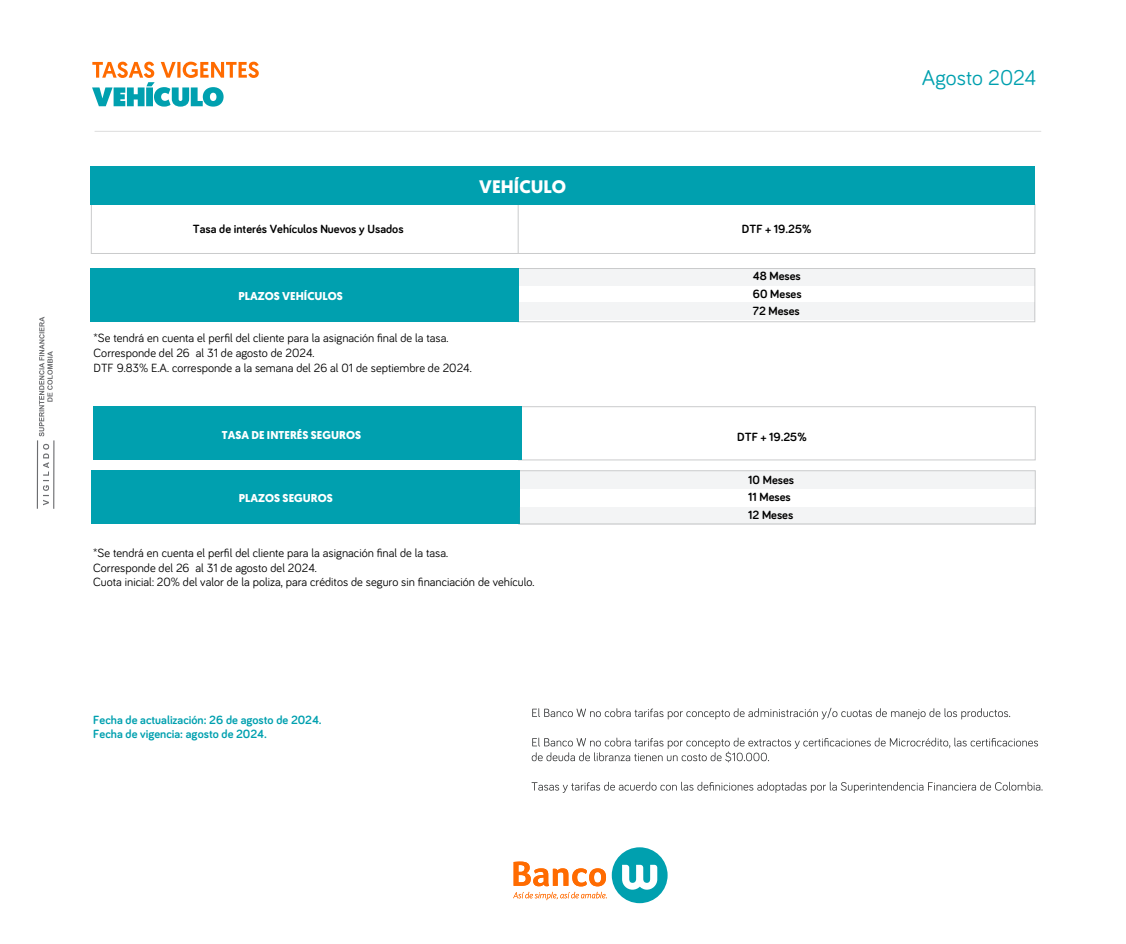
<style>
.page{position:relative;width:1126px;height:944px;background:#fff}
.page>*{position:absolute;margin:0;border:0;box-sizing:border-box;transform-origin:0 0}
.t1{font:22.05px "Bariol";color:#00a0af}
.t2{font:700 18.11px "Geomanist";letter-spacing:.005em;color:#fff}
.t3{font:12.25px/14.7px "Bariol";color:#000}
.t4{font:700 12.25px/17.5px "Bariol";color:#000;text-align:justify}
.t5{font:700 12.25px/14.7px "Bariol";color:#00a0af}
.t6{font:700 11.38px "Geomanist";letter-spacing:.005em;color:#fff}
</style>
<div class="page">
<div style="left:518px;top:269px;width:516px;height:17px;background:#f3f4f5"></div>
<hr style="left:95px;top:131px;width:945px;height:1px;background:#ddd">
<div style="left:611px;top:847px;width:56px;height:56px;background:#00a0af;border-radius:50%"></div>
<svg style="left:622px;top:864px;width:35px;height:25px"></svg>
<svg style="left:513px;top:861px;width:93px;height:39px"></svg>
<hr style="left:517px;top:204px;width:1px;height:49px;background:#cacbcc">
<div style="left:91px;top:204px;width:944px;height:50px;border:1px solid #cacbcc"></div>
<svg style="left:532px;top:707px;width:478px;height:12px"></svg>
<svg style="left:531px;top:737px;width:506px;height:25px"></svg>
<svg style="left:531px;top:781px;width:511px;height:12px"></svg>
<div style="left:90px;top:166px;width:944px;height:38px;background:#00a0af"></div>
<div style="left:517px;top:268px;width:518px;height:54px;border:1px solid #cacbcc"></div>
<div style="left:90px;top:268px;width:428px;height:54px;background:#00a0af"></div>
<svg style="left:92px;top:62px;width:167px;height:45px"></svg>
<div style="left:518px;top:303px;width:516px;height:17px;background:#f3f4f5"></div>
<div style="left:519px;top:471px;width:516px;height:17px;background:#f3f4f5"></div>
<div style="left:518px;top:470px;width:517px;height:54px;border:1px solid #cacbcc"></div>
<div style="left:91px;top:471px;width:428px;height:53px;background:#00a0af"></div>
<div style="left:519px;top:507px;width:516px;height:17px;background:#f3f4f5"></div>
<div style="left:518px;top:406px;width:517px;height:54px;border:1px solid #cacbcc"></div>
<div style="left:93px;top:407px;width:428px;height:53px;background:#00a0af"></div>
<svg style="left:39px;top:317px;width:14px;height:119px"></svg>
<svg style="left:43px;top:444px;width:6px;height:61px"></svg>
<hr style="left:37px;top:440px;width:1px;height:69px;background:#6c6d70">
<hr style="left:53px;top:440px;width:1px;height:69px;background:#6c6d70">
<p class="t4" style="left:193px;top:220px;width:212px">Tasa de interés Vehículos Nuevos y Usados</p>
<h2 class="t2" style="left:479px;top:175px;width:88px">VEHÍCULO</h2>
<p class="t6" style="left:238px;top:288px;width:106px">PLAZOS VEHÍCULOS</p>
<p class="t3" style="left:94px;top:330px;width:379px">*Se tendrá en cuenta el perfil del cliente para la asignación final de la tasa.<br>Corresponde del 26 al 31 de agosto de 2024.<br>DTF 9.83% E.A. corresponde a la semana del 26 al 01 de septiembre de 2024.</p>
<p class="t6" style="left:222px;top:427px;width:141px">TASA DE INTERÉS SEGUROS</p>
<p class="t6" style="left:239px;top:490px;width:95px">PLAZOS SEGUROS</p>
<p class="t3" style="left:93px;top:545px;width:442px">*Se tendrá en cuenta el perfil del cliente para la asignación final de la tasa.<br>Corresponde del 26 al 31 de agosto del 2024.<br>Cuota inicial: 20% del valor de la poliza, para créditos de seguro sin financiación de vehículo.</p>
<p class="t5" style="left:93px;top:712px;width:230px">Fecha de actualización: 26 de agosto de 2024.<br>Fecha de vigencia: agosto de 2024.</p>
<p class="t4" style="left:741px;top:220px;width:71px">DTF + 19.25%</p>
<p class="t4" style="left:752px;top:267px;width:50px">48 Meses 60 Meses 72 Meses</p>
<p class="t4" style="left:737px;top:427px;width:71px">DTF + 19.25%</p>
<p class="t4" style="left:748px;top:470px;width:47px;text-align:left">10 Meses<br>11 Meses<br>12 Meses</p>
<h1 class="t1" style="left:921px;top:62px;width:116px">Agosto 2024</h1>
</div>
